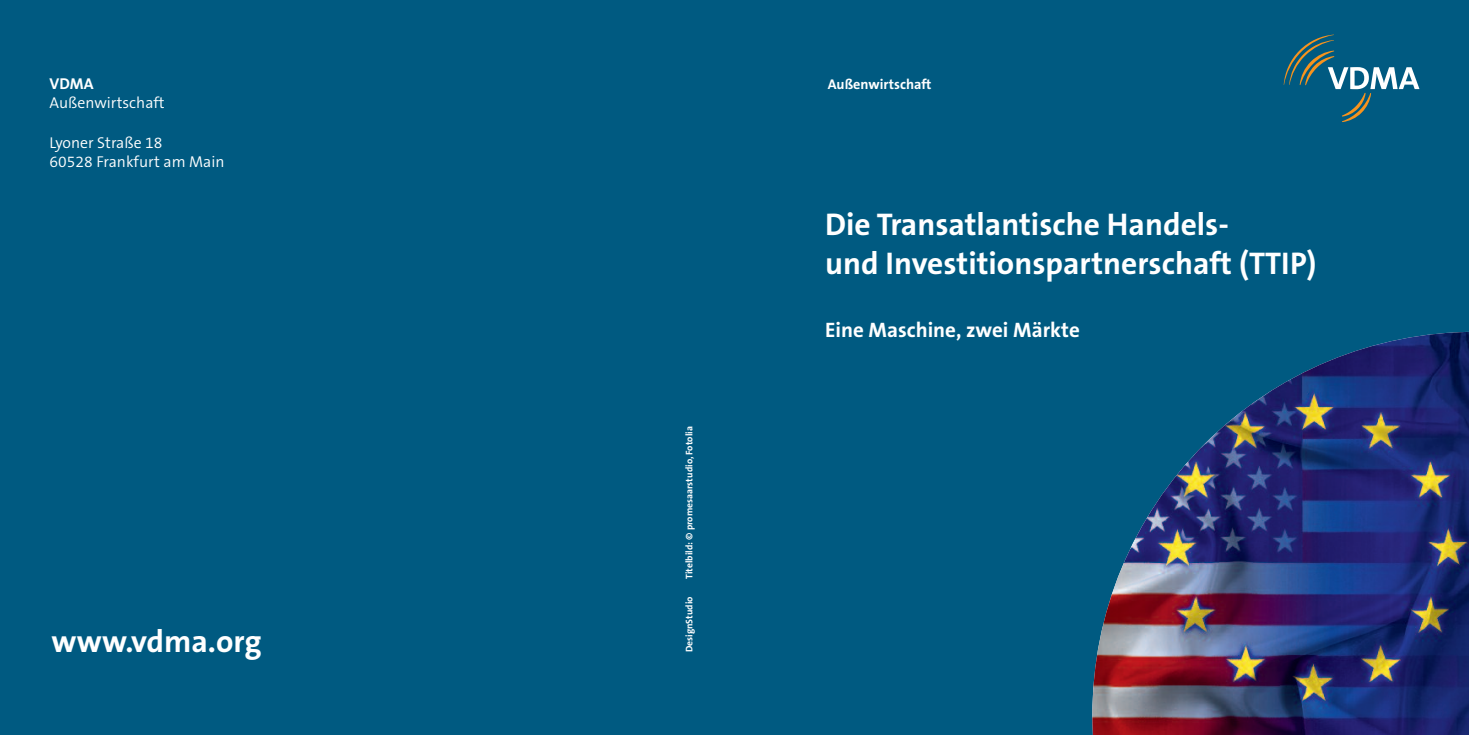
<style>
.page{position:relative;width:1469px;height:735px;background:#fff}
.page>*{position:absolute;margin:0;border:0;box-sizing:border-box;transform-origin:0 0}
.t1{font:700 31.5px/38.5px "The Sans B7";color:#fff}
.t2{font:700 21px "The Sans B7";color:#fff}
.t3{font:300 15.75px/19.2px "The Sans B4";color:#fff}
.t4{font:700 15.75px "The Sans B7";color:#fff}
.t5{font:700 14.17px "The Sans B7";color:#fff}
.t6{font:700 9.62px "The Sans B7";color:#fff}
</style>
<div class="page">
<div style="left:0;top:0;width:1468px;height:734px;background:#005a81"></div>
<svg style="left:1283px;top:35px;width:136px;height:87px"></svg>
<img style="left:1092px;top:331px;width:376px;height:403px">
<p class="t4" style="left:50px;top:75px;width:45px">VDMA</p>
<p class="t3" style="left:50px;top:93px;width:116px">Außenwirtschaft</p>
<p class="t3" style="left:50px;top:134px;width:176px">Lyoner Straße 18<br>60528 Frankfurt am Main</p>
<p class="t1" style="left:51px;top:622px;width:212px">www.vdma.org</p>
<p class="t6" style="left:684px;top:578px;width:154px;rotate:-90deg">Titelbild: © promesaarstudio, Fotolia</p>
<p class="t6" style="left:684px;top:652px;width:57px;rotate:-90deg">DesignStudio</p>
<p class="t5" style="left:828px;top:77px;width:105px">Außenwirtschaft</p>
<p class="t1" style="left:825px;top:206px;width:493px">Die Transatlantische Handels-<br>und Investitionspartnerschaft (TTIP)</p>
<p class="t2" style="left:825px;top:318px;width:256px">Eine Maschine, zwei Märkte</p>
</div>
